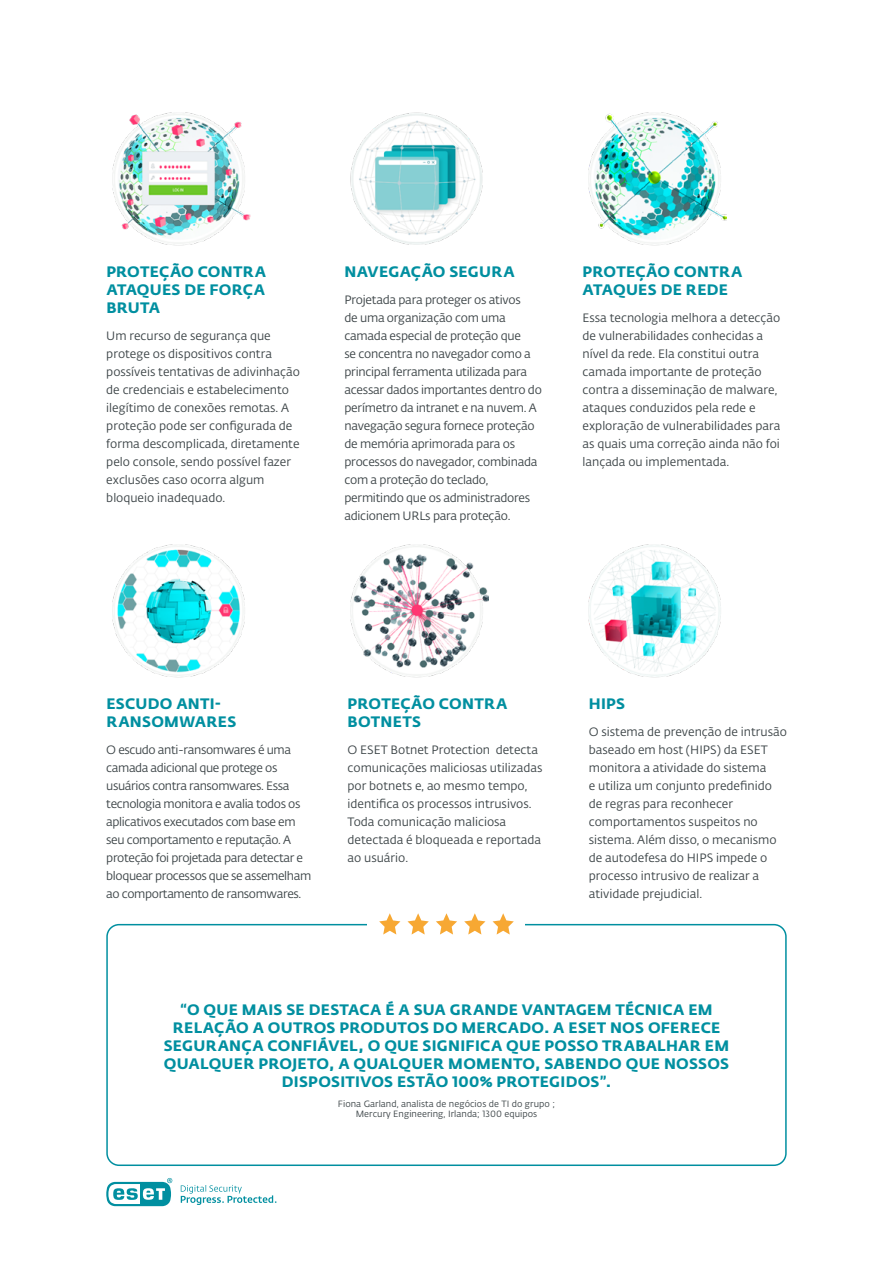
<style>
.page{position:relative;width:893px;height:1263px;background:#fff}
.page>*{position:absolute;margin:0;border:0;box-sizing:border-box;transform-origin:0 0}
.t1{font:700 15px/18px "Fedra Sans Alt Pro";letter-spacing:.02em;color:#008fa0}
.t2{font:12px/18px "Fedra Sans Alt Pro Book LF";color:#3d4548}
.t3{font:12px/18px "Fedra Sans Alt Pro Book LF";letter-spacing:-.02em;color:#3d4548}
.t4{font:12px/18px "Fedra Sans Alt Pro Book LF";letter-spacing:-.03em;color:#3d4548}
.t5{font:9px/10.1px "Fedra Sans Alt Pro Book LF";letter-spacing:.005em;color:#3d4548;text-align:center}
</style>
<div class="page">
<svg style="left:106px;top:1178px;width:66px;height:28px"></svg>
<svg style="left:181px;top:1185px;width:95px;height:20px"></svg>
<img style="left:112px;top:112px;width:138px;height:134px">
<img style="left:112px;top:544px;width:133px;height:134px">
<img style="left:350px;top:112px;width:133px;height:133px">
<img style="left:350px;top:544px;width:138px;height:134px">
<img style="left:588px;top:112px;width:139px;height:134px">
<img style="left:588px;top:544px;width:133px;height:134px">
<div style="left:106px;top:924px;width:681px;height:242px;border:2px solid #008fa0;border-radius:12px"></div>
<div style="left:368px;top:911px;width:157px;height:26px;background:#fff"></div>
<svg style="left:379px;top:913px;width:21px;height:21px"></svg>
<svg style="left:407px;top:913px;width:22px;height:21px"></svg>
<svg style="left:436px;top:913px;width:21px;height:21px"></svg>
<svg style="left:464px;top:913px;width:21px;height:21px"></svg>
<svg style="left:493px;top:913px;width:21px;height:21px"></svg>
<p class="t1" style="left:106px;top:263px;width:161px;text-align:justify">PROTEÇÃO CONTRA ATAQUES DE FORÇA BRUTA</p>
<p class="t2" style="left:106px;top:327px;width:195px">Um recurso de segurança que protege os dispositivos contra possíveis tentativas de adivinhação de credenciais e estabelecimento ilegítimo de conexões remotas. A proteção pode ser configurada de forma descomplicada, diretamente pelo console, sendo possível fazer exclusões caso ocorra algum bloqueio inadequado.</p>
<p class="t1" style="left:344px;top:263px;width:172px">NAVEGAÇÃO SEGURA</p>
<p class="t3" style="left:344px;top:291px;width:199px">Projetada para proteger os ativos<br>de uma organização com uma camada especial de proteção que<br>se concentra no navegador como a principal ferramenta utilizada para acessar dados importantes dentro do perímetro da intranet e na nuvem. A navegação segura fornece proteção de memória aprimorada para os processos do navegador, combinada com a proteção do teclado, permitindo que os administradores adicionem URLs para proteção.</p>
<p class="t1" style="left:583px;top:263px;width:161px">PROTEÇÃO CONTRA<br>ATAQUES DE REDE</p>
<p class="t2" style="left:583px;top:309px;width:199px">Essa tecnologia melhora a detecção de vulnerabilidades conhecidas a nível da rede. Ela constitui outra camada importante de proteção contra a disseminação de malware, ataques conduzidos pela rede e exploração de vulnerabilidades para as quais uma correção ainda não foi lançada ou implementada.</p>
<p class="t1" style="left:106px;top:695px;width:132px">ESCUDO ANTI-<br>RANSOMWARES</p>
<p class="t4" style="left:106px;top:741px;width:206px">O escudo anti-ransomwares é uma camada adicional que protege os usuários contra ransomwares. Essa tecnologia monitora e avalia todos os aplicativos executados com base em seu comportamento e reputação. A proteção foi projetada para detectar e bloquear processos que se assemelham ao comportamento de ransomwares.</p>
<p class="t1" style="left:348px;top:695px;width:161px">PROTEÇÃO CONTRA<br>BOTNETS</p>
<p class="t2" style="left:348px;top:741px;width:196px">O ESET Botnet Protection detecta comunicações maliciosas utilizadas por botnets e, ao mesmo tempo, identifica os processos intrusivos.<br>Toda comunicação maliciosa detectada é bloqueada e reportada ao usuário.</p>
<p class="t1" style="left:589px;top:695px;width:38px">HIPS</p>
<p class="t2" style="left:589px;top:723px;width:200px">O sistema de prevenção de intrusão baseado em host (HIPS) da ESET monitora a atividade do sistema<br>e utiliza um conjunto predefinido de regras para reconhecer comportamentos suspeitos no sistema. Além disso, o mecanismo de autodefesa do HIPS impede o processo intrusivo de realizar a atividade prejudicial.</p>
<p class="t1" style="left:164px;top:1001px;width:567px;text-align:center">“O QUE MAIS SE DESTACA É A SUA GRANDE VANTAGEM TÉCNICA EM RELAÇÃO A OUTROS PRODUTOS DO MERCADO. A ESET NOS OFERECE SEGURANÇA CONFIÁVEL, O QUE SIGNIFICA QUE POSSO TRABALHAR EM QUALQUER PROJETO, A QUALQUER MOMENTO, SABENDO QUE NOSSOS DISPOSITIVOS ESTÃO 100% PROTEGIDOS”.</p>
<p class="t5" style="left:338px;top:1098px;width:219px">Fiona Garland, analista de negócios de TI do grupo ;<br>Mercury Engineering, Irlanda; 1300 equipos</p>
</div>
